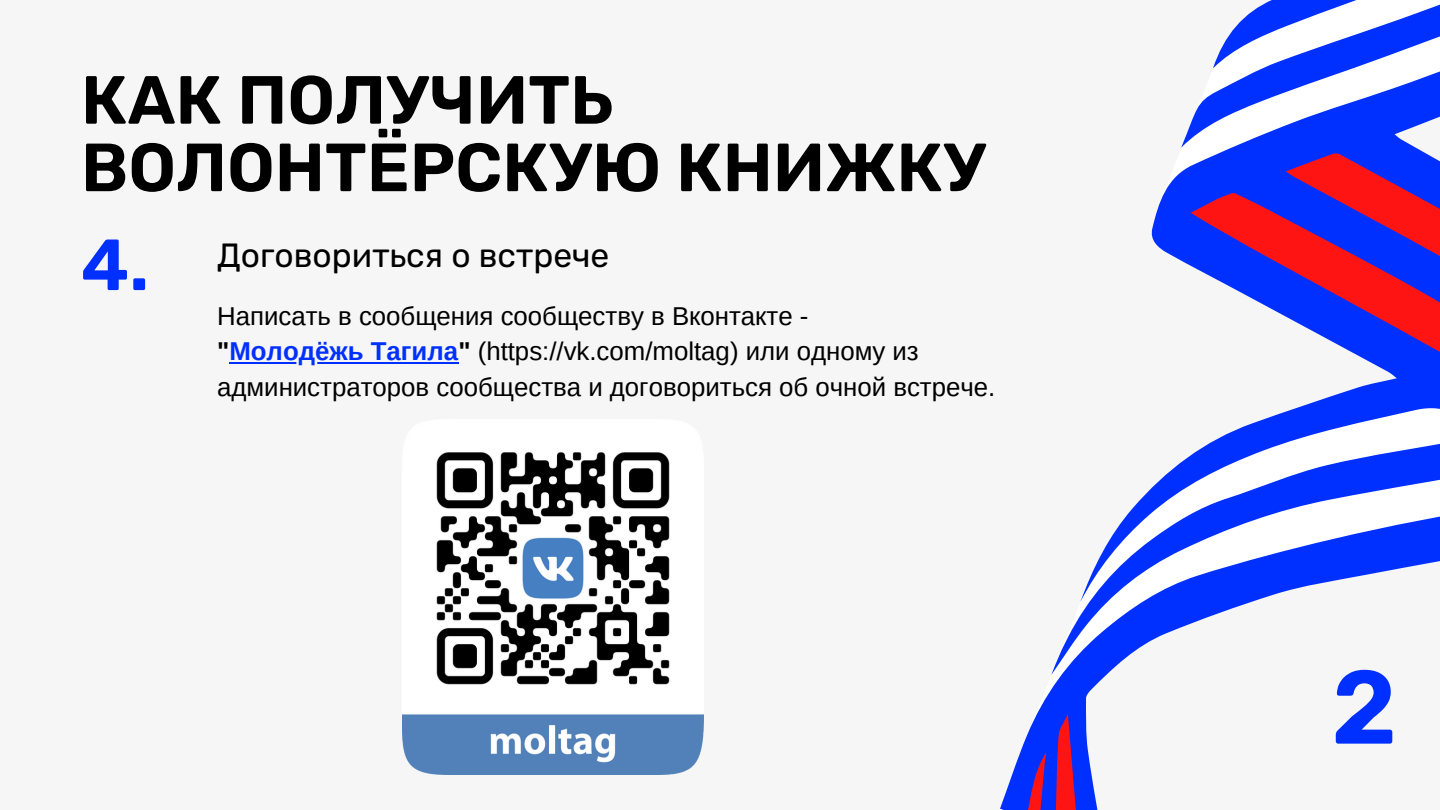
<style>
.page{position:relative;width:1440px;height:810px;background:#f6f6f6}
.page>*{position:absolute;margin:0;border:0;box-sizing:border-box;transform-origin:0 0}
.t1{font:600 103.7px "Rubik";color:#0030ff}
.t2{font:600 72.3px "Rubik";color:#0030ff}
.t3{font:600 68px/67.5px "Rubik";color:#000}
.t4{font:33.6px "Rubik";color:#000}
.t5{font:25.8px/35.5px "Arimo";color:#000}
.s1{font-weight:700}
.s2{font-weight:700;color:#0030ff}
</style>
<div class="page">
<svg style="left:1000px;top:0;width:440px;height:810px"></svg>
<img style="left:402px;top:452px;width:302px;height:323px">
<hr style="left:229px;top:362px;width:229px;height:2px;background:#0030ff">
<p class="t3" style="left:81px;top:67px;width:907px">КАК ПОЛУЧИТЬ<br>ВОЛОНТЁРСКУЮ КНИЖКУ</p>
<p class="t2" style="left:81px;top:222px;width:70px">4.</p>
<p class="t4" style="left:217px;top:235px;width:394px">Договориться о встрече</p>
<p class="t5" style="left:217px;top:298px;width:593px">Написать в сообщения сообществу в Вконтакте -</p>
<p class="t5" style="left:217px;top:334px;width:780px"><span class="s1">"</span><span class="s2">Молодёжь Тагила</span><span class="s1">"</span> (https://vk.com/moltag) или одному из администраторов сообщества и договориться об очной встрече.</p>
<p class="t1" style="left:1331px;top:647px;width:67px">2</p>
</div>
